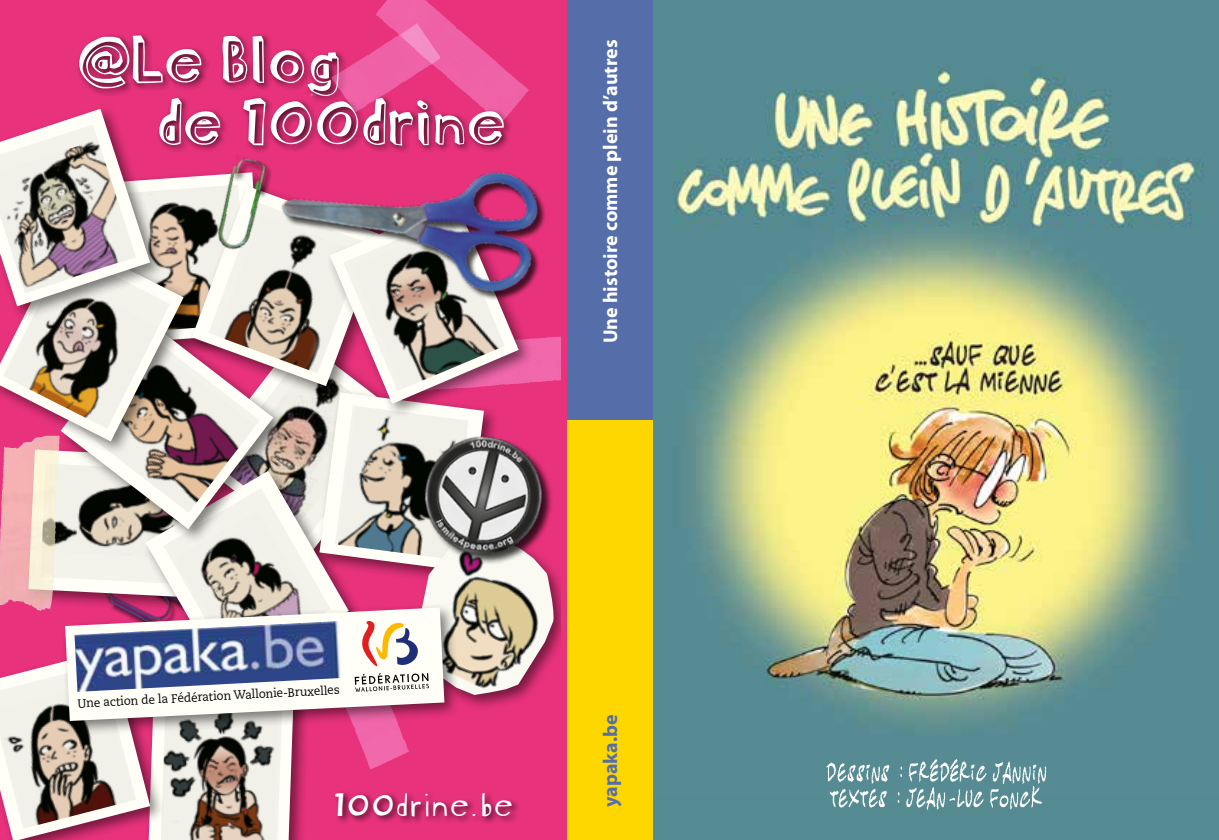
<style>
.page{position:relative;width:1219px;height:840px;background:#fff}
.page>*{position:absolute;margin:0;border:0;box-sizing:border-box;transform-origin:0 0}
.t1{font:62.8px/62.2px "Blockhead Dark Side";color:#fff}
.t2{font:36px "Blockhead Unplugged";letter-spacing:-.05em;color:#fff}
.t3{font:700 20px "Myriad Pro";color:#fff}
.t4{font:700 20px "Myriad Pro";color:#556eaa}
.t5{font:12.2px "Caecilia";color:#000;scale:.96 1}
</style>
<div class="page">
<img style="left:653px;top:0;width:566px;height:796px">
<div style="left:653px;top:796px;width:566px;height:43px;background:#548a91"></div>
<img style="left:815px;top:751px;width:241px;height:69px">
<svg style="left:0;top:0;width:561px;height:839px;fill:#e8327c"></svg>
<img style="left:555px;top:335px;width:6px;height:4px">
<div style="left:413px;top:533px;width:157px;height:177px;background:#000;opacity:.5"></div>
<div style="left:77px;top:32px;width:271px;height:72px;background:#000;opacity:.75"></div>
<div style="left:157px;top:94px;width:355px;height:60px;background:#000;opacity:.75"></div>
<img style="left:391px;top:23px;width:26px;height:17px">
<img style="left:268px;top:93px;width:293px;height:214px">
<img style="left:376px;top:0;width:27px;height:36px">
<img style="left:0;top:109px;width:555px;height:730px">
<img style="left:74px;top:620px;width:268px;height:71px">
<div style="left:561px;top:0;width:15px;height:839px;background:#e8327c"></div>
<div style="left:567px;top:0;width:85px;height:839px;background:#ffd700"></div>
<div style="left:567px;top:0;width:85px;height:420px;background:#556eaa"></div>
<h1 class="t1" style="left:157px;top:21px;width:350px;text-indent:-80px">@Le Blog<br>de 100drine</h1>
<h3 class="t3" style="left:599px;top:343px;width:305px;rotate:-90deg">Une histoire comme plein d’autres</h3>
<p class="t5" style="left:77px;top:695px;width:275px;rotate:-3deg">Une action de la Fédération Wallonie-Bruxelles</p>
<h2 class="t2" style="left:329px;top:774px;width:186px">100drine.be</h2>
<h3 class="t4" style="left:599px;top:806px;width:94px;rotate:-90deg">yapaka.be</h3>
</div>
